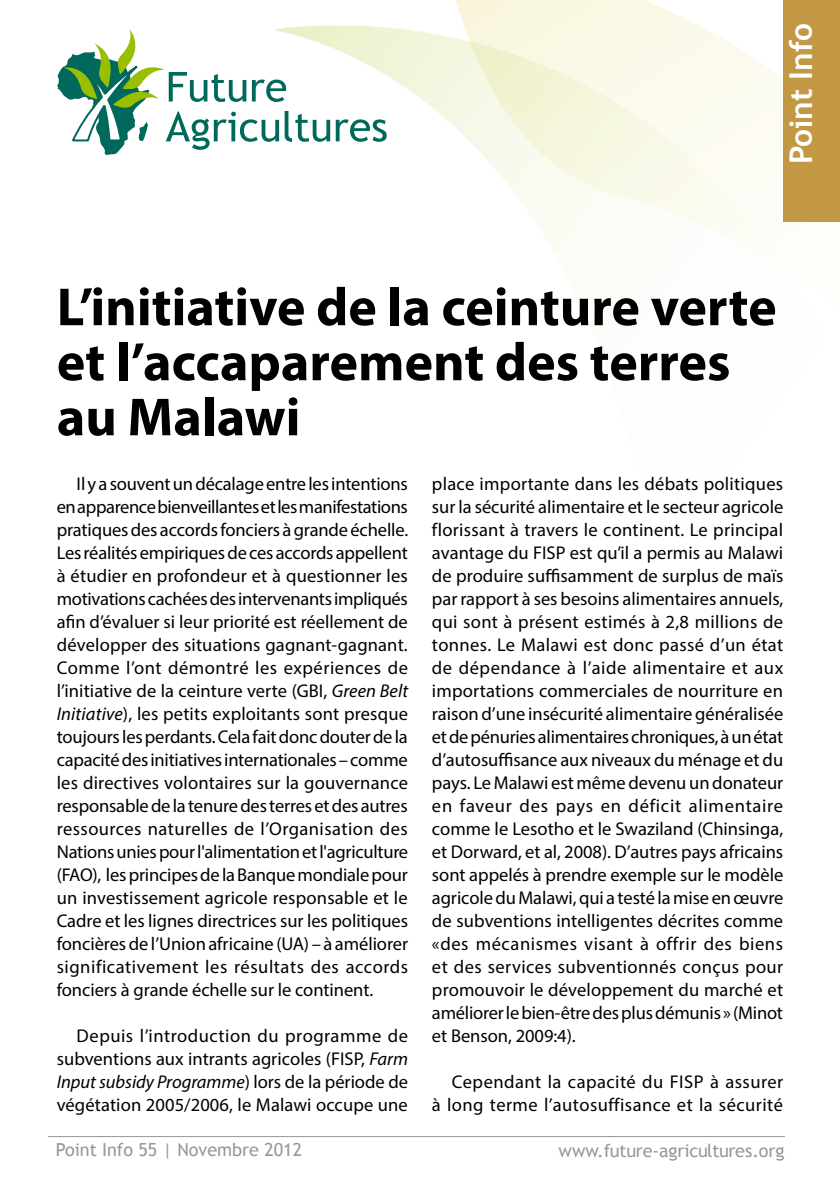
<style>
.page{position:relative;width:840px;height:1191px;background:#fff}
.page>*{position:absolute;margin:0;border:0;box-sizing:border-box;transform-origin:0 0}
.t1{font:700 54px/55px "Myriad Pro";color:#000}
.t2{font:700 31.6px "Trebuchet MS";color:#fff}
.t3{font:18.4px/23px "Myriad Pro";letter-spacing:.005em;color:#000;text-align:justify}
.t4{font:18.4px/23px "Myriad Pro";letter-spacing:.025em;color:#000;text-align:right}
.t5{font:18px "Trebuchet MS";color:#98989c}
.s1{font-style:italic}
</style>
<div class="page">
<img style="left:278px;top:22px;width:561px;height:382px">
<div style="left:782px;top:0;width:57px;height:221px;background:#c29845"></div>
<svg style="left:57px;top:29px;width:329px;height:126px"></svg>
<hr style="left:48px;top:1136px;width:736px;height:1px;background:#98989c">
<h2 class="t2" style="left:780px;top:164px;width:143px;rotate:-90deg">Point Info</h2>
<h1 class="t1" style="left:57px;top:278px;width:721px">L’initiative de la ceinture verte et l’accaparement des terres au Malawi</h1>
<p class="t3" style="left:57px;top:472px;width:353px;text-indent:20px">Il y a souvent un décalage entre les intentions en apparence bienveillantes et les manifestations pratiques des accords fonciers à grande échelle.<br>Les réalités empiriques de ces accords appellent à étudier en profondeur et à questionner les motivations cachées des intervenants impliqués afin d’évaluer si leur priorité est réellement de développer des situations gagnant-gagnant.<br>Comme l’ont démontré les expériences de l’initiative de la ceinture verte (GBI, <span class="s1">Green Belt Initiative</span>), les petits exploitants sont presque toujours les perdants. Cela fait donc douter de la capacité des initiatives internationales – comme les directives volontaires sur la gouvernance responsable de la tenure des terres et des autres ressources naturelles de l’Organisation des Nations unies pour l'alimentation et l'agriculture (FAO), les principes de la Banque mondiale pour un investissement agricole responsable et le Cadre et les lignes directrices sur les politiques foncières de l’Union africaine (UA) – à améliorer significativement les résultats des accords fonciers à grande échelle sur le continent.</p>
<p class="t3" style="left:57px;top:1024px;width:352px;text-indent:20px">Depuis l’introduction du programme de subventions aux intrants agricoles (FISP, <span class="s1">Farm Input subsidy Programme</span>) lors de la période de végétation 2005/2006, le Malawi occupe une</p>
<p class="t5" style="left:56px;top:1138px;width:248px">Point Info 55 | Novembre 2012</p>
<p class="t3" style="left:432px;top:472px;width:353px">place importante dans les débats politiques sur la sécurité alimentaire et le secteur agricole florissant à travers le continent. Le principal avantage du FISP est qu’il a permis au Malawi de produire suffisamment de surplus de maïs par rapport à ses besoins alimentaires annuels, qui sont à présent estimés à 2,8 millions de tonnes. Le Malawi est donc passé d’un état de dépendance à l’aide alimentaire et aux importations commerciales de nourriture en raison d’une insécurité alimentaire généralisée et de pénuries alimentaires chroniques, à un état d’autosuffisance aux niveaux du ménage et du pays. Le Malawi est même devenu un donateur en faveur des pays en déficit alimentaire comme le Lesotho et le Swaziland (Chinsinga, et Dorward, et al, 2008). D’autres pays africains sont appelés à prendre exemple sur le modèle agricole du Malawi, qui a testé la mise en œuvre de subventions intelligentes décrites comme «des mécanismes visant à offrir des biens et des services subventionnés conçus pour promouvoir le développement du marché et améliorer le bien-être des plus démunis » (Minot et Benson, 2009:4).</p>
<p class="t4" style="left:432px;top:1070px;width:352px">Cependant la capacité du FISP à assurer<br>à long terme l’autosuffisance et la sécurité</p>
<p class="t5" style="left:558px;top:1140px;width:227px">www.future-agricultures.org</p>
</div>
